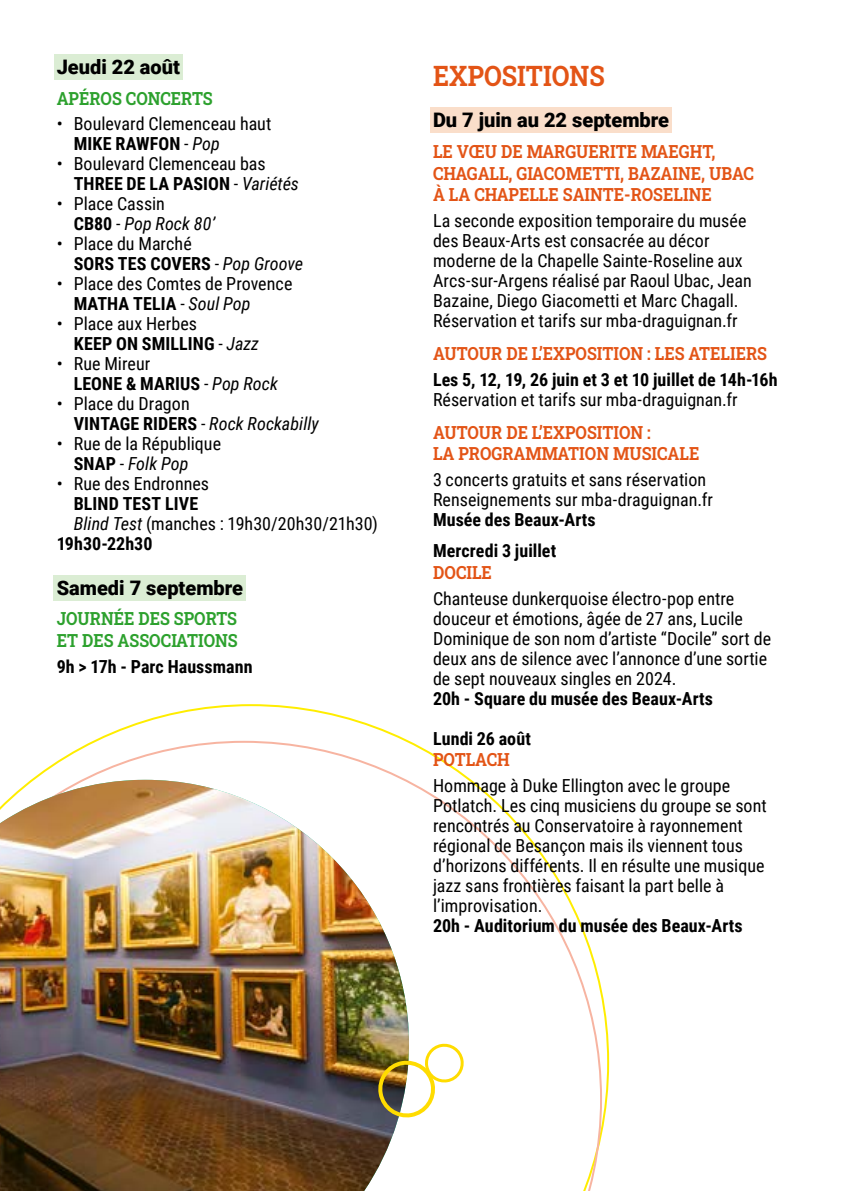
<style>
.page{position:relative;width:842px;height:1191px;background:#fff}
.page>*{position:absolute;margin:0;border:0;box-sizing:border-box;transform-origin:0 0}
.t1{font:700 28px "Roboto Slab";color:#e35416;scale:.9 1}
.t2{font:900 20px "Roboto";color:#000}
.t3{font:18px/20px "Roboto Condensed";color:#000}
.t4{font:700 18px/20px "Roboto Condensed";letter-spacing:.005em;color:#000}
.t5{font:700 18px/21.6px "Roboto Slab";color:#e35416;scale:.9 1}
.t6{font:700 18px/21.6px "Roboto Slab";color:#2da12e;scale:.9 1}
.s1{font-weight:700}
.s2{font-style:italic}
.s3{font-weight:400}
.s4{font-weight:400;font-style:italic}
</style>
<div class="page">
<svg style="left:93px;top:704px;width:516px;height:429px"></svg>
<svg style="left:31px;top:741px;width:571px;height:450px"></svg>
<img style="left:0;top:780px;width:409px;height:411px">
<div style="left:54px;top:54px;width:129px;height:26px;background:#dbedd4"></div>
<div style="left:54px;top:574px;width:192px;height:26px;background:#dbedd4"></div>
<div style="left:430px;top:107px;width:242px;height:26px;background:#fadeca"></div>
<img style="left:378px;top:1043px;width:86px;height:76px">
<p class="t2" style="left:57px;top:53px;width:125px">Jeudi 22 août</p>
<p class="t6" style="left:57px;top:87px;width:175px">APÉROS CONCERTS</p>
<p class="t3" style="left:74px;top:113px;width:199px;text-indent:-17px">• Boulevard Clemenceau haut<br><span class="s1">MIKE RAWFON</span> - <span class="s2">Pop</span></p>
<p class="t3" style="left:74px;top:153px;width:227px;text-indent:-17px">• Boulevard Clemenceau bas<br><span class="s1">THREE DE LA PASION</span> - <span class="s2">Variétés</span></p>
<p class="t3" style="left:74px;top:193px;width:143px;text-indent:-17px">• Place Cassin<br><span class="s1">CB80</span> - <span class="s2">Pop Rock 80’</span></p>
<p class="t3" style="left:74px;top:233px;width:231px;text-indent:-17px">• Place du Marché<br><span class="s1">SORS TES COVERS</span> - <span class="s2">Pop Groove</span></p>
<p class="t3" style="left:74px;top:273px;width:220px;text-indent:-17px">• Place des Comtes de Provence<br><span class="s1">MATHA TELIA</span> - <span class="s2">Soul Pop</span></p>
<p class="t3" style="left:74px;top:313px;width:187px;text-indent:-17px">• Place aux Herbes<br><span class="s1">KEEP ON SMILLING</span> - <span class="s2">Jazz</span></p>
<p class="t4" style="left:74px;top:353px;width:206px;text-indent:-17px"><span class="s3">• Rue Mireur<br></span>LEONE &amp; MARIUS <span class="s3">-</span> <span class="s4">Pop Rock</span></p>
<p class="t3" style="left:74px;top:393px;width:247px;text-indent:-17px">• Place du Dragon<br><span class="s1">VINTAGE RIDERS</span> - <span class="s2">Rock Rockabilly</span></p>
<p class="t3" style="left:74px;top:433px;width:149px;text-indent:-17px">• Rue de la République<br><span class="s1">SNAP</span> - <span class="s2">Folk Pop</span></p>
<p class="t3" style="left:57px;top:473px;width:154px">• Rue des Endronnes</p>
<p class="t4" style="left:74px;top:493px;width:126px">BLIND TEST LIVE</p>
<p class="t3" style="left:74px;top:513px;width:306px"><span class="s2">Blind Test</span> (manches : 19h30/20h30/21h30)</p>
<p class="t4" style="left:57px;top:533px;width:97px">19h30-22h30</p>
<p class="t2" style="left:57px;top:573px;width:188px">Samedi 7 septembre</p>
<p class="t6" style="left:57px;top:607px;width:203px">JOURNÉE DES SPORTS<br>ET DES ASSOCIATIONS</p>
<p class="t4" style="left:57px;top:655px;width:197px">9h &gt; 17h - Parc Haussmann</p>
<h1 class="t1" style="left:433px;top:57px;width:192px">EXPOSITIONS</h1>
<p class="t2" style="left:433px;top:106px;width:238px">Du 7 juin au 22 septembre</p>
<p class="t5" style="left:433px;top:140px;width:358px">LE VŒU DE MARGUERITE MAEGHT,<br>CHAGALL, GIACOMETTI, BAZAINE, UBAC<br>À LA CHAPELLE SAINTE-ROSELINE</p>
<p class="t3" style="left:433px;top:210px;width:320px">La seconde exposition temporaire du musée des Beaux-Arts est consacrée au décor moderne de la Chapelle Sainte-Roseline aux Arcs-sur-Argens réalisé par Raoul Ubac, Jean Bazaine, Diego Giacometti et Marc Chagall.<br>Réservation et tarifs sur mba-draguignan.fr</p>
<p class="t5" style="left:433px;top:342px;width:373px">AUTOUR DE L’EXPOSITION : LES ATELIERS</p>
<p class="t4" style="left:433px;top:368px;width:346px">Les 5, 12, 19, 26 juin et 3 et 10 juillet de 14h-16h</p>
<p class="t3" style="left:433px;top:388px;width:306px">Réservation et tarifs sur mba-draguignan.fr</p>
<p class="t5" style="left:433px;top:421px;width:298px">AUTOUR DE L’EXPOSITION :<br>LA PROGRAMMATION MUSICALE</p>
<p class="t3" style="left:433px;top:469px;width:282px">3 concerts gratuits et sans réservation<br>Renseignements sur mba-draguignan.fr</p>
<p class="t4" style="left:433px;top:503px;width:164px;line-height:31.4px">Musée des Beaux-Arts<br>Mercredi 3 juillet</p>
<p class="t5" style="left:433px;top:561px;width:67px">DOCILE</p>
<p class="t3" style="left:433px;top:587px;width:340px">Chanteuse dunkerquoise électro-pop entre douceur et émotions, âgée de 27 ans, Lucile Dominique de son nom d’artiste “Docile” sort de deux ans de silence avec l’annonce d’une sortie de sept nouveaux singles en 2024.</p>
<p class="t4" style="left:433px;top:687px;width:282px">20h - Square du musée des Beaux-Arts</p>
<p class="t4" style="left:433px;top:727px;width:99px">Lundi 26 août</p>
<p class="t5" style="left:433px;top:748px;width:87px">POTLACH</p>
<p class="t3" style="left:433px;top:774px;width:335px">Hommage à Duke Ellington avec le groupe Potlatch. Les cinq musiciens du groupe se sont rencontrés au Conservatoire à rayonnement régional de Besançon mais ils viennent tous d’horizons différents. Il en résulte une musique jazz sans frontières faisant la part belle à l’improvisation.</p>
<p class="t4" style="left:433px;top:914px;width:311px">20h - Auditorium du musée des Beaux-Arts</p>
</div>
